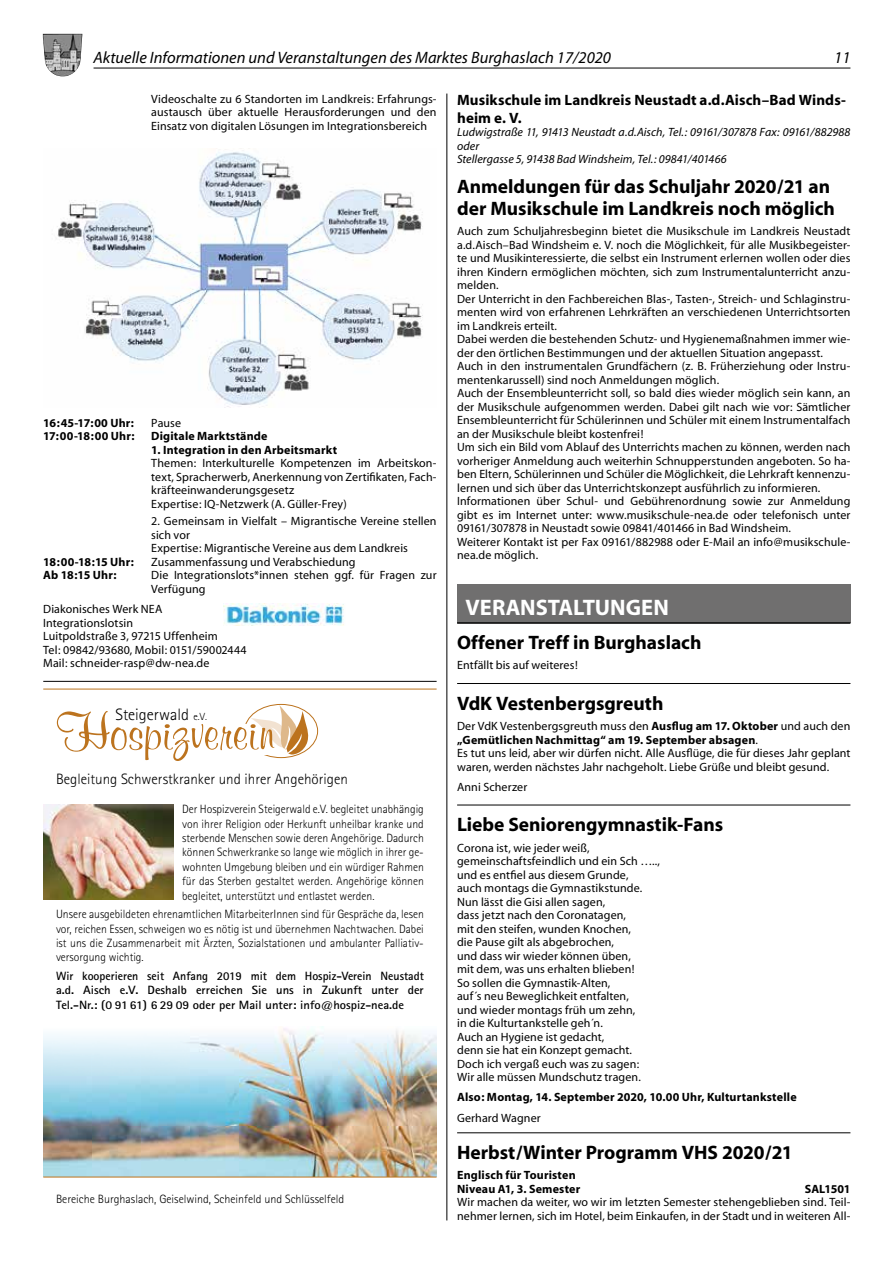
<style>
.page{position:relative;width:893px;height:1263px;background:#fff}
.page>*{position:absolute;margin:0;border:0;box-sizing:border-box;transform-origin:0 0}
.t1{font:700 52.05px "Murray Hill BT";letter-spacing:-.005em;color:#bc731e}
.t2{font:700 22.5px "Myriad";letter-spacing:-.005em;color:#fff}
.t3{font:700 19.5px/22.5px "Myriad";color:#000}
.t4{font:italic 16.5px "Myriad";color:#000}
.t5{font:300 16.5px "Rotis Sans Serif";color:#000}
.t6{font:700 15px/18px "Myriad";letter-spacing:.005em;color:#000}
.t7{font:300 15px "Rotis Sans Serif";color:#000}
.t8{font:12px/13.5px "Myriad";letter-spacing:.01em;color:#000}
.t9{font:300 12px/14.4px "Rotis Sans Serif";color:#000;text-align:justify}
.t10{font:700 12px/13.5px "Myriad";letter-spacing:.015em;color:#000}
.t11{font:700 12px/14.4px "Rotis Sans Serif";color:#000;text-align:justify}
.t12{font:italic 12px/13.5px "Myriad";color:#000}
.t13{font:700 12px "Myriad";letter-spacing:-.01em;color:#000}
.s1{font-size:10.35px}
.s2{font-weight:700}
</style>
<div class="page">
<hr style="left:446px;top:94px;width:1px;height:1126px;background:#000">
<div style="left:457px;top:585px;width:393px;height:38px;background:#706f6f"></div>
<hr style="left:457px;top:622px;width:393px;height:2px;background:#000">
<hr style="left:457px;top:683px;width:393px;height:1px;background:#000">
<hr style="left:457px;top:805px;width:393px;height:1px;background:#000">
<hr style="left:457px;top:1132px;width:393px;height:1px;background:#000">
<hr style="left:43px;top:681px;width:394px;height:1px;background:#000">
<img style="left:57px;top:152px;width:366px;height:255px">
<img style="left:223px;top:603px;width:121px;height:23px">
<hr style="left:43px;top:688px;width:394px;height:1px;background:#e0c29e">
<img style="left:43px;top:1027px;width:394px;height:149px">
<svg style="left:251px;top:705px;width:58px;height:50px"></svg>
<hr style="left:43px;top:689px;width:394px;height:1px;background:#bc731e">
<hr style="left:43px;top:1176px;width:394px;height:1px;background:#bc731e">
<img style="left:43px;top:804px;width:131px;height:96px">
<hr style="left:94px;top:68px;width:756px;height:1px;background:#000">
<img style="left:43px;top:34px;width:39px;height:43px">
<h3 class="t4" style="left:94px;top:50px;width:519px">Aktuelle Informationen und Veranstaltungen des Marktes Burghaslach 17/2020</h3>
<h3 class="t4" style="left:834px;top:50px;width:18px">11</h3>
<p class="t8" style="left:151px;top:92px;width:287px;text-align:justify">Videoschalte zu 6 Standorten im Landkreis: Erfahrungs&shy;austausch über aktuelle Herausforderungen und den Einsatz von digitalen Lösungen im Integrationsbereich</p>
<p class="t10" style="left:43px;top:416px;width:92px">16:45-17:00 Uhr:</p>
<p class="t8" style="left:151px;top:416px;width:31px">Pause</p>
<p class="t10" style="left:43px;top:430px;width:93px">17:00-18:00 Uhr:</p>
<p class="t10" style="left:151px;top:430px;width:118px">Digitale Marktstände</p>
<p class="t10" style="left:151px;top:443px;width:187px">1. Integration in den Arbeitsmarkt</p>
<p class="t8" style="left:151px;top:457px;width:287px">Themen: Interkulturelle Kompetenzen im Arbeitskon&shy;text, Spracherwerb, Anerkennung von Zertifikaten, Fach&shy;kräfteeinwanderungsgesetz<br>Expertise: IQ-Netzwerk (A. Güller-Frey)</p>
<p class="t8" style="left:151px;top:515px;width:287px">2. Gemeinsam in Vielfalt – Migrantische Vereine stellen sich vor<br>Expertise: Migrantische Vereine aus dem Landkreis</p>
<p class="t13" style="left:43px;top:556px;width:92px">18:00-18:15 Uhr:</p>
<p class="t8" style="left:151px;top:556px;width:206px">Zusammenfassung und Verabschiedung</p>
<p class="t10" style="left:43px;top:569px;width:75px">Ab 18:15 Uhr:</p>
<p class="t8" style="left:151px;top:569px;width:287px">Die Integrationslots*innen stehen ggf. für Fragen zur<br>Verfügung</p>
<p class="t8" style="left:43px;top:603px;width:205px">Diakonisches Werk NEA<br>Integrationslotsin<br>Luitpoldstraße 3, 97215 Uffenheim<br>Tel: 09842/93680, Mobil: 0151/59002444<br>Mail: schneider-rasp@dw-nea.de</p>
<h3 class="t5" style="left:115px;top:705px;width:93px">Steigerwald <span class="s1">e.V.</span></h3>
<h1 class="t1" style="left:56px;top:700px;width:220px">Hospizverein</h1>
<p class="t7" style="left:56px;top:770px;width:293px">Begleitung Schwerstkranker und ihrer Angehörigen</p>
<p class="t9" style="left:182px;top:802px;width:243px">Der Hospizverein Steigerwald e.V. begleitet unab hängig von ihrer Religion oder Herkunft unheilbar kranke und sterbende Menschen sowie deren Angehörige. Dadurch können Schwerkranke so lange wie möglich in ihrer ge&shy;wohnten Umgebung bleiben und ein würdiger Rahmen für das Sterben gestaltet werden. Angehörige können begleitet, unterstützt und entlastet werden.</p>
<p class="t9" style="left:56px;top:907px;width:369px">Unsere ausgebildeten ehrenamtlichen Mitarbeiter Innen sind für Gespräche da, lesen vor, reichen Essen, schweigen wo es nötig ist und übernehmen Nachtwachen. Dabei ist uns die Zusammenarbeit mit Ärzten, Sozialstationen und ambulanter Palliativ&shy;versorgung wichtig.</p>
<p class="t11" style="left:56px;top:968px;width:369px">Wir kooperieren seit Anfang 2019 mit dem Hospiz-Verein Neustadt a.d. Aisch e.V. Deshalb erreichen Sie uns in Zukunft unter der Tel.-Nr.: (0 91 61) 6 29 09 oder per Mail unter: info@hospiz-nea.de</p>
<p class="t9" style="left:56px;top:1191px;width:290px">Bereiche Burghaslach, Geiselwind, Scheinfeld und Schlüsselfeld</p>
<p class="t6" style="left:457px;top:91px;width:390px">Musikschule im Landkreis Neustadt a.d.Aisch–Bad Winds&shy;heim e. V.</p>
<p class="t12" style="left:457px;top:126px;width:395px">Ludwigstraße 11, 91413 Neustadt a.d.Aisch, Tel.: 09161/307878 Fax: 09161/882988 oder<br>Stellergasse 5, 91438 Bad Windsheim, Tel.: 09841/401466</p>
<h3 class="t3" style="left:457px;top:175px;width:379px">Anmeldungen für das Schuljahr 2020/21 an der Musikschule im Landkreis noch möglich</h3>
<p class="t8" style="left:457px;top:225px;width:395px">Auch zum Schuljahresbeginn bietet die Musikschule im Landkreis Neustadt a.d.Aisch–Bad Windsheim e. V. noch die Möglichkeit, für alle Musikbegeister&shy;te und Musikinteressierte, die selbst ein Instrument erlernen wollen oder dies ihren Kindern ermöglichen möchten, sich zum Instrumentalunterricht anzu&shy;melden.<br>Der Unterricht in den Fachbereichen Blas-, Tasten-, Streich- und Schlaginstru&shy;menten wird von erfahrenen Lehrkräften an verschiedenen Unterrichtsorten im Landkreis erteilt.<br>Dabei werden die bestehenden Schutz- und Hygienemaßnahmen immer wie&shy;der den örtlichen Bestimmungen und der aktuellen Situation angepasst.<br>Auch in den instrumentalen Grundfächern (z. B. Früherziehung oder Instru&shy;mentenkarussell) sind noch Anmeldungen möglich.<br>Auch der Ensembleunterricht soll, so bald dies wieder möglich sein kann, an der Musikschule aufgenommen werden. Dabei gilt nach wie vor: Sämtlicher Ensembleunterricht für Schülerinnen und Schüler mit einem Instrumentalfach an der Musikschule bleibt kostenfrei!<br>Um sich ein Bild vom Ablauf des Unterrichts machen zu können, werden nach vorheriger Anmeldung auch weiterhin Schnupperstunden angeboten. So ha&shy;ben Eltern, Schülerinnen und Schüler die Möglichkeit, die Lehrkraft kennenzu&shy;lernen und sich über das Unterrichtskonzept ausführlich zu informieren.<br>Informationen über Schul- und Gebührenordnung sowie zur Anmeldung gibt es im Internet unter: www.musikschule-nea.de oder telefonisch unter 09161/307878 in Neustadt sowie 09841/401466 in Bad Windsheim.<br>Weiterer Kontakt ist per Fax 09161/882988 oder E-Mail an info@musikschule&shy;nea.de möglich.</p>
<h2 class="t2" style="left:466px;top:595px;width:205px">VERANSTALTUNGEN</h2>
<h3 class="t3" style="left:457px;top:632px;width:246px">Offener Treff in Burghaslach</h3>
<p class="t8" style="left:457px;top:659px;width:122px">Entfällt bis auf weiteres!</p>
<h3 class="t3" style="left:457px;top:693px;width:208px">VdK Vestenbergsgreuth</h3>
<p class="t8" style="left:457px;top:720px;width:395px">Der VdK Vestenbergsgreuth muss den <span class="s2">Ausflug am 17. Oktober</span> und auch den <span class="s2">„Gemütlichen Nachmittag“ am 19. September absagen</span>.<br>Es tut uns leid, aber wir dürfen nicht. Alle Ausflüge, die für dieses Jahr geplant waren, werden nächstes Jahr nachgeholt. Liebe Grüße und bleibt gesund.</p>
<p class="t8" style="left:457px;top:780px;width:72px">Anni Scherzer</p>
<h3 class="t3" style="left:457px;top:814px;width:268px">Liebe Seniorengymnastik-Fans</h3>
<p class="t8" style="left:457px;top:841px;width:204px">Corona ist, wie jeder weiß, gemeinschaftsfeindlich und ein Sch ….., und es entfiel aus diesem Grunde,<br>auch montags die Gymnastikstunde.<br>Nun lässt die Gisi allen sagen,<br>dass jetzt nach den Coronatagen,<br>mit den steifen, wunden Knochen,<br>die Pause gilt als abgebrochen,<br>und dass wir wieder können üben,<br>mit dem, was uns erhalten blieben!<br>So sollen die Gymnastik-Alten,<br>auf´s neu Beweglichkeit entfalten,<br>und wieder montags früh um zehn,<br>in die Kulturtankstelle geh´n.<br>Auch an Hygiene ist gedacht,<br>denn sie hat ein Konzept gemacht.<br>Doch ich vergaß euch was zu sagen:<br>Wir alle müssen Mundschutz tragen.</p>
<p class="t10" style="left:457px;top:1091px;width:341px">Also: Montag, 14. September 2020, 10.00 Uhr, Kulturtankstelle</p>
<p class="t8" style="left:457px;top:1111px;width:85px">Gerhard Wagner</p>
<h3 class="t3" style="left:457px;top:1142px;width:337px">Herbst/Winter Programm VHS 2020/21</h3>
<p class="t10" style="left:457px;top:1169px;width:125px">Englisch für Touristen<br>Niveau A1, 3. Semester</p>
<p class="t13" style="left:805px;top:1182px;width:47px">SAL1501</p>
<p class="t8" style="left:457px;top:1196px;width:395px">Wir machen da weiter, wo wir im letzten Semester stehengeblieben sind. Teil&shy;nehmer lernen, sich im Hotel, beim Einkaufen, in der Stadt und in weiteren All-</p>
</div>
